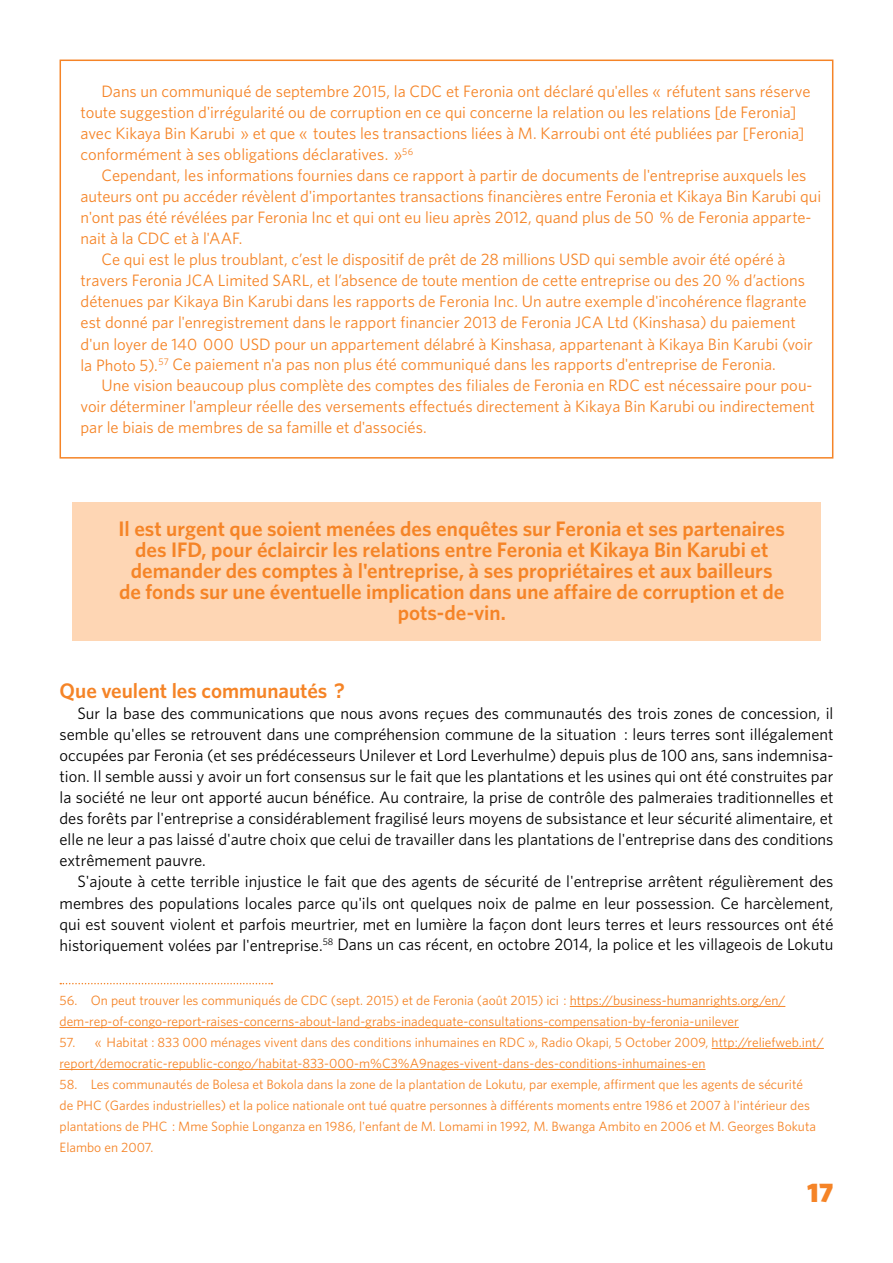
<style>
.page{position:relative;width:893px;height:1263px;background:#fff}
.page>*{position:absolute;margin:0;border:0;box-sizing:border-box;transform-origin:0 0}
.t1{font:900 27px "Whitney";color:#f58427}
.t2{font:600 21px/21px "Whitney";color:#f58427;text-align:center}
.t3{font:16.5px/21px "Whitney";color:#f58427}
.t4{font:16.5px/21px "Whitney";color:#000;text-align:justify}
.t5{font:13.5px/21px "Whitney";color:#f58427}
</style>
<div class="page">
<div style="left:72px;top:502px;width:749px;height:139px;background:#fed6b4"></div>
<svg style="left:60px;top:983px;width:212px;height:1px"></svg>
<hr style="left:570px;top:1006px;width:215px;height:1px;background:#f58427">
<hr style="left:60px;top:1027px;width:679px;height:1px;background:#f58427">
<hr style="left:712px;top:1048px;width:112px;height:1px;background:#f58427">
<hr style="left:60px;top:1069px;width:645px;height:1px;background:#f58427">
<div style="left:60px;top:60px;width:773px;height:399px;border:2px solid #f58427"></div>
<p class="t3" style="left:81px;top:81px;width:731px;text-indent:21px">Dans un communiqué de septembre 2015, la CDC et Feronia ont déclaré qu'elles « réfutent sans réserve toute suggestion d'irrégularité ou de corruption en ce qui concerne la relation ou les relations [de Feronia] avec Kikaya Bin Karubi » et que « toutes les transactions liées à M. Karroubi ont été publiées par [Feronia] conformément à ses obligations déclaratives. »<sup>56</sup></p>
<p class="t3" style="left:102px;top:165px;width:706px">Cependant, les informations fournies dans ce rapport à partir de documents de l'entreprise auxquels les</p>
<p class="t3" style="left:81px;top:186px;width:742px">auteurs ont pu accéder révèlent d'importantes transactions financières entre Feronia et Kikaya Bin Karubi qui</p>
<p class="t3" style="left:81px;top:207px;width:733px">n'ont pas été révélées par Feronia Inc et qui ont eu lieu après 2012, quand plus de 50 % de Feronia apparte-</p>
<p class="t3" style="left:81px;top:228px;width:163px">nait à la CDC et à l'AAF.</p>
<p class="t3" style="left:102px;top:249px;width:685px">Ce qui est le plus troublant, c’est le dispositif de prêt de 28 millions USD qui semble avoir été opéré à</p>
<p class="t3" style="left:81px;top:270px;width:726px">travers Feronia JCA Limited SARL, et l’absence de toute mention de cette entreprise ou des 20 % d’actions</p>
<p class="t3" style="left:81px;top:291px;width:727px">détenues par Kikaya Bin Karubi dans les rapports de Feronia Inc. Un autre exemple d'incohérence flagrante</p>
<p class="t3" style="left:81px;top:312px;width:717px">est donné par l'enregistrement dans le rapport financier 2013 de Feronia JCA Ltd (Kinshasa) du paiement</p>
<p class="t3" style="left:81px;top:333px;width:734px">d'un loyer de 140 000 USD pour un appartement délabré à Kinshasa, appartenant à Kikaya Bin Karubi (voir</p>
<p class="t3" style="left:81px;top:354px;width:697px">la Photo 5).<sup>57</sup> Ce paiement n'a pas non plus été communiqué dans les rapports d'entreprise de Feronia.</p>
<p class="t3" style="left:102px;top:375px;width:713px">Une vision beaucoup plus complète des comptes des filiales de Feronia en RDC est nécessaire pour pou-</p>
<p class="t3" style="left:81px;top:396px;width:736px">voir déterminer l'ampleur réelle des versements effectués directement à Kikaya Bin Karubi ou indirectement</p>
<p class="t3" style="left:81px;top:417px;width:348px">par le biais de membres de sa famille et d'associés.</p>
<p class="t2" style="left:119px;top:518px;width:668px">Il est urgent que soient menées des enquêtes sur Feronia et ses partenaires des IFD, pour éclaircir les relations entre Feronia et Kikaya Bin Karubi et demander des comptes à l'entreprise, à ses propriétaires et aux bailleurs de fonds sur une éventuelle implication dans une affaire de corruption et de pots-de-vin.</p>
<p class="t2" style="left:60px;top:680px;width:287px">Que veulent les communautés ?</p>
<p class="t4" style="left:60px;top:703px;width:775px;text-indent:18px">Sur la base des communications que nous avons reçues des communautés des trois zones de concession, il semble qu'elles se retrouvent dans une compréhension commune de la situation : leurs terres sont illégalement occupées par Feronia (et ses prédécesseurs Unilever et Lord Leverhulme) depuis plus de 100 ans, sans indemnisa&shy;tion. Il semble aussi y avoir un fort consensus sur le fait que les plantations et les usines qui ont été construites par la société ne leur ont apporté aucun bénéfice. Au contraire, la prise de contrôle des palmeraies traditionnelles et des forêts par l'entreprise a considérablement fragilisé leurs moyens de subsistance et leur sécurité alimentaire, et elle ne leur a pas laissé d'autre choix que celui de travailler dans les plantations de l'entreprise dans des conditions extrêmement pauvre.</p>
<p class="t4" style="left:60px;top:871px;width:775px;text-indent:18px">S'ajoute à cette terrible injustice le fait que des agents de sécurité de l'entreprise arrêtent régulièrement des membres des populations locales parce qu'ils ont quelques noix de palme en leur possession. Ce harcèlement, qui est souvent violent et parfois meurtrier, met en lumière la façon dont leurs terres et leurs ressources ont été historiquement volées par l'entreprise.<sup>58</sup> Dans un cas récent, en octobre 2014, la police et les villageois de Lokutu</p>
<p class="t5" style="left:60px;top:989px;width:727px">56. On peut trouver les communiqués de CDC (sept. 2015) et de Feronia (août 2015) ici : https://business-humanrights.org/en/ dem-rep-of-congo-report-raises-concerns-about-land-grabs-inadequate-consultations-compensation-by-feronia-unilever</p>
<p class="t5" style="left:60px;top:1031px;width:766px">57. « Habitat : 833 000 ménages vivent dans des conditions inhumaines en RDC », Radio Okapi, 5 October 2009, http://reliefweb.int/ report/democratic-republic-congo/habitat-833-000-m%C3%A9nages-vivent-dans-des-conditions-inhumaines-en</p>
<p class="t5" style="left:60px;top:1073px;width:758px">58. Les communautés de Bolesa et Bokola dans la zone de la plantation de Lokutu, par exemple, affirment que les agents de sécurité de PHC (Gardes industrielles) et la police nationale ont tué quatre personnes à différents moments entre 1986 et 2007 à l'intérieur des plantations de PHC : Mme Sophie Longanza en 1986, l'enfant de M. Lomami in 1992, M. Bwanga Ambito en 2006 et M. Georges Bokuta Elambo en 2007.</p>
<h1 class="t1" style="left:807px;top:1176px;width:28px">17</h1>
</div>
